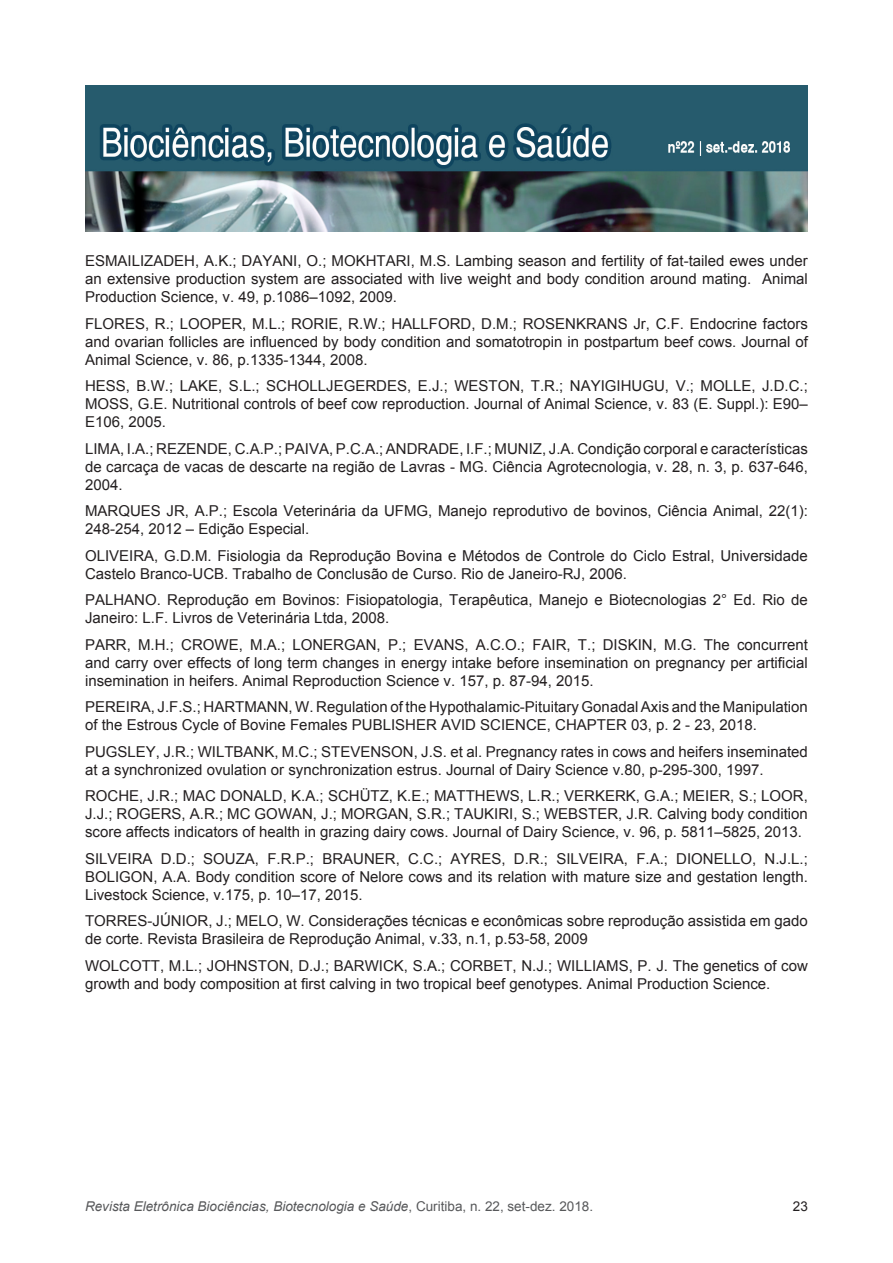
<style>
.page{position:relative;width:893px;height:1263px;background:#fff}
.page>*{position:absolute;margin:0;border:0;box-sizing:border-box;transform-origin:0 0}
.bio_biblio{font:15px/18px "Arial";color:#231f20;text-align:justify}
.t1{font:italic 13.5px "Arial";color:#57585a}
.t2{font:13.5px "Arial";color:#231f20}
.s1{font-style:normal}
</style>
<div class="page">
<img style="left:85px;top:85px;width:723px;height:146px">
<p class="bio_biblio" style="left:85px;top:252px;width:724px">ESMAILIZADEH, A.K.; DAYANI, O.; MOKHTARI, M.S. Lambing season and fertility of fat-tailed ewes under an extensive production system are associated with live weight and body condition around mating. Animal Production Science, v. 49, p.1086–1092, 2009.</p>
<p class="bio_biblio" style="left:85px;top:314px;width:724px">FLORES, R.; LOOPER, M.L.; RORIE, R.W.; HALLFORD, D.M.; ROSENKRANS Jr, C.F. Endocrine factors and ovarian follicles are influenced by body condition and somatotropin in postpartum beef cows. Journal of Animal Science, v. 86, p.1335-1344, 2008.</p>
<p class="bio_biblio" style="left:85px;top:377px;width:724px">HESS, B.W.; LAKE, S.L.; SCHOLLJEGERDES, E.J.; WESTON, T.R.; NAYIGIHUGU, V.; MOLLE, J.D.C.; MOSS, G.E. Nutritional controls of beef cow reproduction. Journal of Animal Science, v. 83 (E. Suppl.): E90– E106, 2005.</p>
<p class="bio_biblio" style="left:85px;top:439px;width:724px">LIMA, I.A.; REZENDE, C.A.P.; PAIVA, P.C.A.; ANDRADE, I.F.; MUNIZ, J.A. Condição corporal e características de carcaça de vacas de descarte na região de Lavras - MG. Ciência Agrotecnologia, v. 28, n. 3, p. 637-646, 2004.</p>
<p class="bio_biblio" style="left:85px;top:502px;width:724px">MARQUES JR, A.P.; Escola Veterinária da UFMG, Manejo reprodutivo de bovinos, Ciência Animal, 22(1):<br>248-254, 2012 – Edição Especial.</p>
<p class="bio_biblio" style="left:85px;top:546px;width:724px">OLIVEIRA, G.D.M. Fisiologia da Reprodução Bovina e Métodos de Controle do Ciclo Estral, Universidade<br>Castelo Branco-UCB. Trabalho de Conclusão de Curso. Rio de Janeiro-RJ, 2006.</p>
<p class="bio_biblio" style="left:85px;top:591px;width:724px">PALHANO. Reprodução em Bovinos: Fisiopatologia, Terapêutica, Manejo e Biotecnologias 2° Ed. Rio de<br>Janeiro: L.F. Livros de Veterinária Ltda, 2008.</p>
<p class="bio_biblio" style="left:85px;top:635px;width:724px">PARR, M.H.; CROWE, M.A.; LONERGAN, P.; EVANS, A.C.O.; FAIR, T.; DISKIN, M.G. The concurrent and carry over effects of long term changes in energy intake before insemination on pregnancy per artificial insemination in heifers. Animal Reproduction Science v. 157, p. 87-94, 2015.</p>
<p class="bio_biblio" style="left:85px;top:698px;width:724px">PEREIRA, J.F.S.; HARTMANN, W. Regulation of the Hypothalamic-Pituitary Gonadal Axis and the Manipulation of the Estrous Cycle of Bovine Females PUBLISHER AVID SCIENCE, CHAPTER 03, p. 2 - 23, 2018.</p>
<p class="bio_biblio" style="left:85px;top:742px;width:724px">PUGSLEY, J.R.; WILTBANK, M.C.; STEVENSON, J.S. et al. Pregnancy rates in cows and heifers inseminated at a synchronized ovulation or synchronization estrus. Journal of Dairy Science v.80, p-295-300, 1997.</p>
<p class="bio_biblio" style="left:85px;top:787px;width:724px">ROCHE, J.R.; MAC DONALD, K.A.; SCHÜTZ, K.E.; MATTHEWS, L.R.; VERKERK, G.A.; MEIER, S.; LOOR, J.J.; ROGERS, A.R.; MC GOWAN, J.; MORGAN, S.R.; TAUKIRI, S.; WEBSTER, J.R. Calving body condition score affects indicators of health in grazing dairy cows. Journal of Dairy Science, v. 96, p. 5811–5825, 2013.</p>
<p class="bio_biblio" style="left:85px;top:849px;width:724px">SILVEIRA D.D.; SOUZA, F.R.P.; BRAUNER, C.C.; AYRES, D.R.; SILVEIRA, F.A.; DIONELLO, N.J.L.; BOLIGON, A.A. Body condition score of Nelore cows and its relation with mature size and gestation length.<br>Livestock Science, v.175, p. 10–17, 2015.</p>
<p class="bio_biblio" style="left:85px;top:912px;width:724px">TORRES-JÚNIOR, J.; MELO, W. Considerações técnicas e econômicas sobre reprodução assistida em gado de corte. Revista Brasileira de Reprodução Animal, v.33, n.1, p.53-58, 2009</p>
<p class="bio_biblio" style="left:85px;top:956px;width:724px">WOLCOTT, M.L.; JOHNSTON, D.J.; BARWICK, S.A.; CORBET, N.J.; WILLIAMS, P. J. The genetics of cow growth and body composition at first calving in two tropical beef genotypes. Animal Production Science.</p>
<p class="t1" style="left:85px;top:1197px;width:510px">Revista Eletrônica Biociências, Biotecnologia e Saúde<span class="s1">, Curitiba, n. 22, set-dez. 2018.</span></p>
<p class="t2" style="left:793px;top:1197px;width:17px">23</p>
</div>
